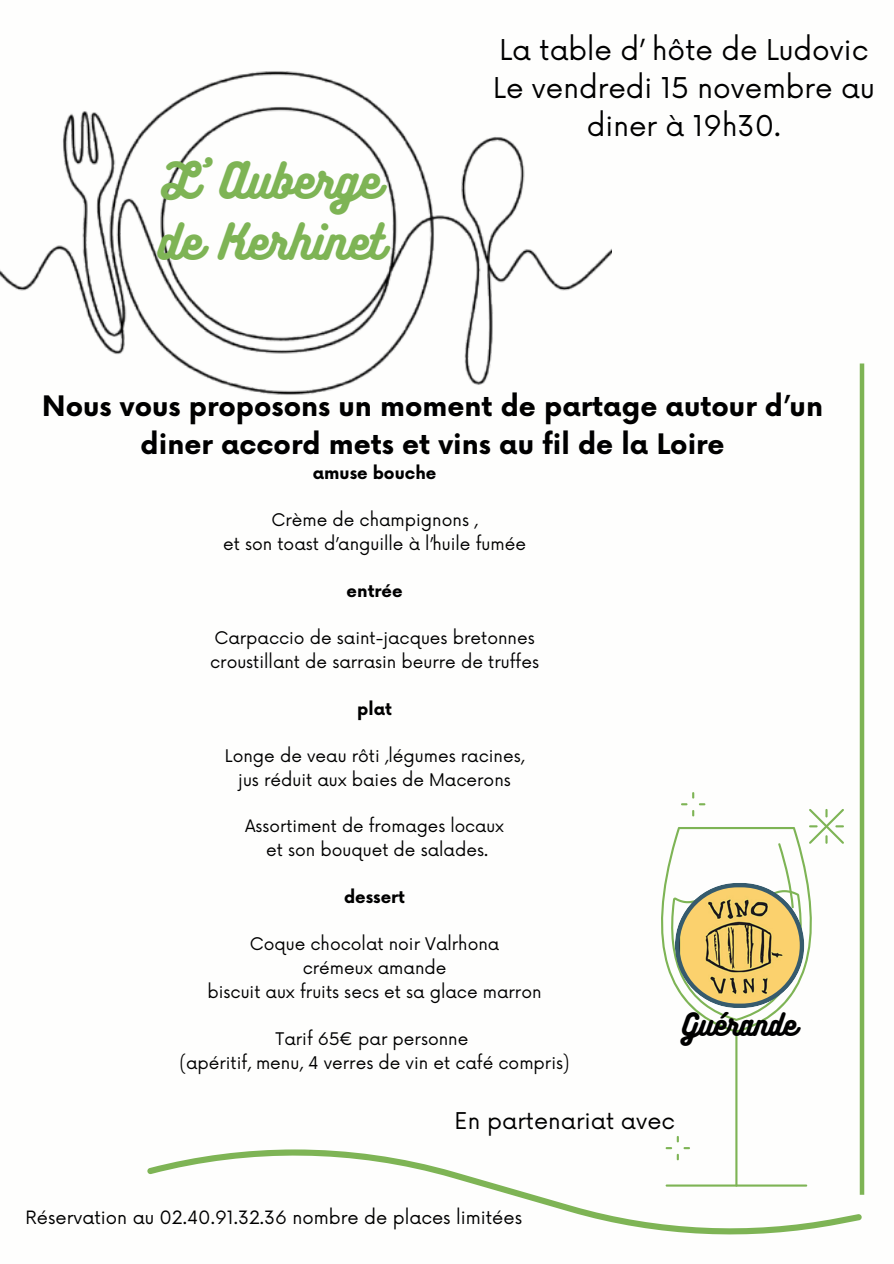
<style>
.page{position:relative;width:894px;height:1264px;background:#fff}
.page>*{position:absolute;margin:0;border:0;box-sizing:border-box;transform-origin:0 0}
.t1{font:43.65px/60.4px "Bukhari Script";letter-spacing:.005em;color:#7eb455}
.t2{font:27.9px/38.2px "Now";color:#000;text-align:center}
.t3{font:700 27.45px/38.2px "Now";color:#000;text-align:center}
.t4{font:27.45px "Bukhari Script";color:#000}
.t5{font:22.5px "Now";color:#000}
.t6{font:17.85px "Now";color:#000}
.t7{font:16.95px "Now";color:#000}
.t8{font:700 16.95px "Now";color:#000}
.t9{font:16.65px "Now";color:#000}
</style>
<div class="page">
<svg style="left:147px;top:1148px;width:714px;height:87px"></svg>
<div style="left:859px;top:363px;width:5px;height:831px;background:#7eb455"></div>
<hr style="left:665px;top:1184px;width:142px;height:2px;background:#7eb455">
<hr style="left:735px;top:1030px;width:2px;height:156px;background:#7eb455">
<svg style="left:665px;top:1136px;width:24px;height:24px"></svg>
<svg style="left:661px;top:792px;width:182px;height:240px"></svg>
<img style="left:0;top:71px;width:611px;height:324px">
<h3 class="t1" style="left:158px;top:149px;width:227px">L’ Auberge de Kerhinet</h3>
<p class="t2" style="left:493px;top:32px;width:383px">La table d’ hôte de Ludovic<br>Le vendredi 15 novembre au diner à 19h30.</p>
<h5 class="t3" style="left:42px;top:388px;width:782px">Nous vous proposons un moment de partage autour d’un diner accord mets et vins au fil de la Loire</h5>
<p class="t8" style="left:313px;top:463px;width:125px">amuse bouche</p>
<p class="t7" style="left:271px;top:510px;width:208px">Crème de champignons ,</p>
<h5 class="t7" style="left:223px;top:534px;width:304px">et son toast d’anguille à l’huile fumée</h5>
<p class="t8" style="left:346px;top:581px;width:57px">entrée</p>
<p class="t7" style="left:214px;top:628px;width:322px">Carpaccio de saint-jacques bretonnes</p>
<h5 class="t7" style="left:210px;top:652px;width:330px">croustillant de sarrasin beurre de truffes</h5>
<p class="t8" style="left:357px;top:699px;width:36px">plat</p>
<p class="t7" style="left:225px;top:746px;width:301px">Longe de veau rôti ,légumes racines,</p>
<p class="t7" style="left:238px;top:770px;width:274px">jus réduit aux baies de Macerons</p>
<p class="t9" style="left:245px;top:816px;width:260px">Assortiment de fromages locaux</p>
<h5 class="t7" style="left:266px;top:840px;width:223px">et son bouquet de salades.</h5>
<p class="t8" style="left:344px;top:887px;width:62px">dessert</p>
<p class="t7" style="left:250px;top:934px;width:251px">Coque chocolat noir Valrhona</p>
<p class="t7" style="left:302px;top:958px;width:145px">crémeux amande</p>
<p class="t7" style="left:207px;top:982px;width:335px">biscuit aux fruits secs et sa glace marron</p>
<p class="t7" style="left:275px;top:1029px;width:194px">Tarif 65€ par personne</p>
<p class="t7" style="left:179px;top:1052px;width:391px">(apéritif, menu, 4 verres de vin et café compris)</p>
<h3 class="t4" style="left:682px;top:1006px;width:115px">Guérande</h3>
<h2 class="t5" style="left:454px;top:1108px;width:222px">En partenariat avec</h2>
<h4 class="t6" style="left:26px;top:1207px;width:498px">Réservation au 02.40.91.32.36 nombre de places limitées</h4>
</div>
